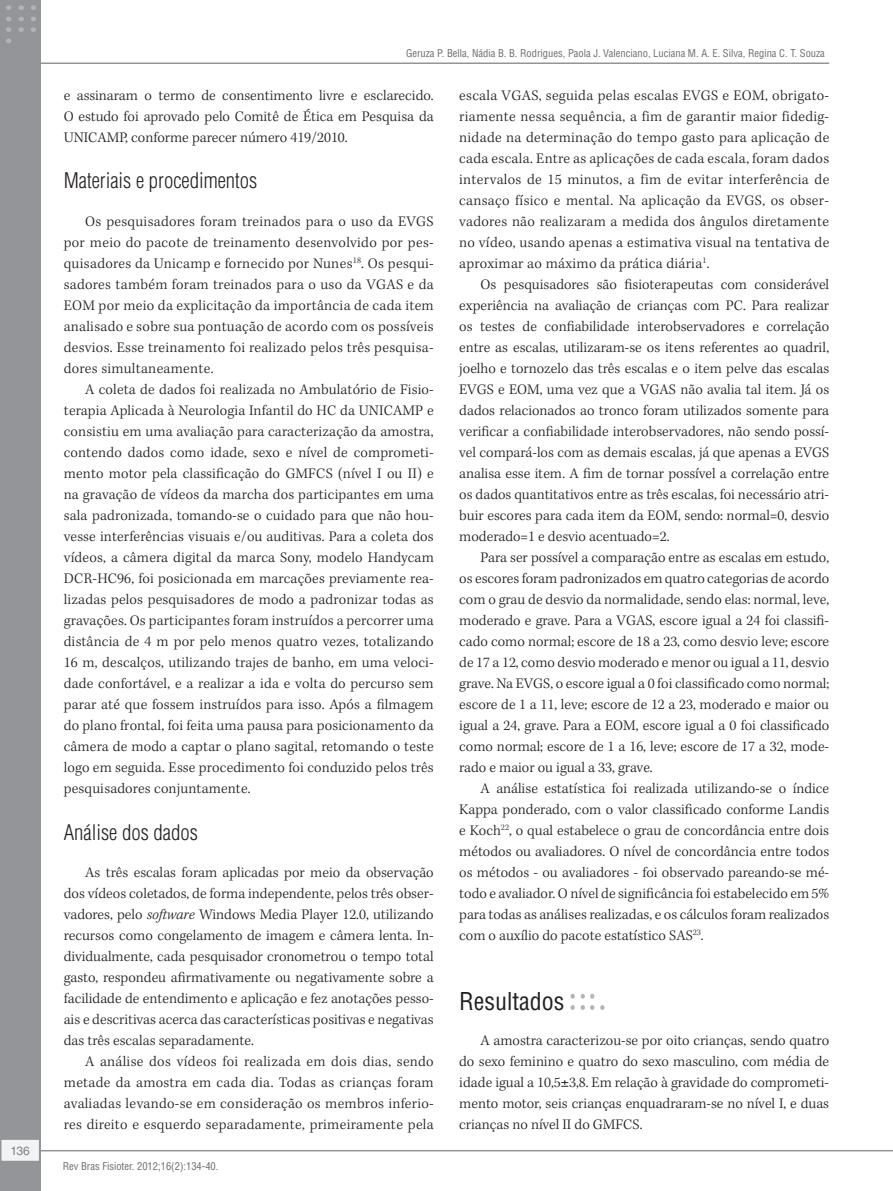
<style>
.page{position:relative;width:893px;height:1191px;background:#fff}
.page>*{position:absolute;margin:0;border:0;box-sizing:border-box;transform-origin:0 0}
.z04_0_Sub1{font:condensed 24px "Helvetica LT Std";color:#231f20}
.z04_1_Sub2{font:300 condensed 21px "Helvetica LT Std";color:#231f20}
.z05_0_texto_txt{font:300 15px/21px "Kepler Std";letter-spacing:.005em;color:#231f20;text-align:justify}
.t1{font:12px "Helvetica LT Std";color:#808285}
.z06_2_cabecalho{font:condensed 10.5px "Helvetica LT Std";color:#6c6d70}
.s1{font-style:italic}
</style>
<div class="page">
<svg style="left:600px;top:1005px;width:4px;height:5px"></svg>
<svg style="left:581px;top:1005px;width:13px;height:5px"></svg>
<svg style="left:570px;top:1005px;width:5px;height:5px"></svg>
<svg style="left:581px;top:994px;width:13px;height:4px"></svg>
<svg style="left:570px;top:994px;width:5px;height:4px"></svg>
<hr style="left:14px;top:1150px;width:879px;height:1px;background:#939598">
<hr style="left:13px;top:62px;width:816px;height:2px;background:#939598">
<div style="left:0;top:0;width:40px;height:1191px;background:#939598"></div>
<div style="left:1px;top:1139px;width:39px;height:22px;background:#f2f3f4"></div>
<div style="left:0;top:1138px;width:40px;height:24px;border:2px solid #939598"></div>
<svg style="left:6px;top:39px;width:5px;height:4px"></svg>
<svg style="left:6px;top:27px;width:5px;height:5px"></svg>
<svg style="left:6px;top:17px;width:5px;height:4px"></svg>
<svg style="left:6px;top:5px;width:5px;height:5px"></svg>
<svg style="left:19px;top:27px;width:5px;height:5px"></svg>
<svg style="left:19px;top:17px;width:5px;height:4px"></svg>
<svg style="left:19px;top:5px;width:5px;height:5px"></svg>
<svg style="left:31px;top:27px;width:5px;height:5px"></svg>
<svg style="left:31px;top:17px;width:5px;height:4px"></svg>
<svg style="left:31px;top:5px;width:5px;height:5px"></svg>
<p class="t1" style="left:10px;top:1143px;width:21px">136</p>
<p class="z06_2_cabecalho" style="left:406px;top:46px;width:420px">Geruza P. Bella, Nádia B. B. Rodrigues, Paola J. Valenciano, Luciana M. A. E. Silva, Regina C. T. Souza</p>
<p class="z05_0_texto_txt" style="left:64px;top:85px;width:371px">e assinaram o termo de consentimento livre e esclarecido.<br>O estudo foi aprovado pelo Comitê de Ética em Pesquisa da UNICAMP, conforme parecer número 419/2010.</p>
<p class="z04_1_Sub2" style="left:64px;top:168px;width:195px">Materiais e procedimentos</p>
<p class="z05_0_texto_txt" style="left:64px;top:211px;width:371px;text-indent:21px">Os pesquisadores foram treinados para o uso da EVGS por meio do pacote de treinamento desenvolvido por pes&shy;quisadores da Unicamp e fornecido por Nunes<sup>18</sup>. Os pesqui&shy;sadores também foram treinados para o uso da VGAS e da EOM por meio da explicitação da importância de cada item analisado e sobre sua pontuação de acordo com os possíveis desvios. Esse treinamento foi realizado pelos três pesquisa&shy;dores simultaneamente.</p>
<p class="z05_0_texto_txt" style="left:64px;top:379px;width:371px;text-indent:21px">A coleta de dados foi realizada no Ambulatório de Fisio&shy;terapia Aplicada à Neurologia Infantil do HC da UNICAMP e consistiu em uma avaliação para caracterização da amostra, contendo dados como idade, sexo e nível de comprometi&shy;mento motor pela classificação do GMFCS (nível I ou II) e na gravação de vídeos da marcha dos participantes em uma sala padronizada, tomando-se o cuidado para que não hou&shy;vesse interferências visuais e/ou auditivas. Para a coleta dos vídeos, a câmera digital da marca Sony, modelo Handycam DCR-HC96, foi posicionada em marcações previamente rea&shy;lizadas pelos pesquisadores de modo a padronizar todas as gravações. Os participantes foram instruídos a percorrer uma distância de 4 m por pelo menos quatro vezes, totalizando 16 m, descalços, utilizando trajes de banho, em uma veloci&shy;dade confortável, e a realizar a ida e volta do percurso sem parar até que fossem instruídos para isso. Após a filmagem do plano frontal, foi feita uma pausa para posicionamento da câmera de modo a captar o plano sagital, retomando o teste logo em seguida. Esse procedimento foi conduzido pelos três pesquisadores conjuntamente.</p>
<p class="z04_1_Sub2" style="left:64px;top:819px;width:136px">Análise dos dados</p>
<p class="z05_0_texto_txt" style="left:64px;top:862px;width:371px;text-indent:21px">As três escalas foram aplicadas por meio da observação dos vídeos coletados, de forma independente, pelos três obser&shy;vadores, pelo <span class="s1">software</span> Windows Media Player 12.0, utilizando recursos como congelamento de imagem e câmera lenta. In&shy;dividualmente, cada pesquisador cronometrou o tempo total gasto, respondeu afirmativamente ou negativamente sobre a facilidade de entendimento e aplicação e fez anotações pesso&shy;ais e descritivas acerca das características positivas e negativas das três escalas separadamente.</p>
<p class="z05_0_texto_txt" style="left:64px;top:1051px;width:371px;text-indent:21px">A análise dos vídeos foi realizada em dois dias, sendo metade da amostra em cada dia. Todas as crianças foram avaliadas levando-se em consideração os membros inferio&shy;res direito e esquerdo separadamente, primeiramente pela</p>
<p class="z05_0_texto_txt" style="left:459px;top:85px;width:371px">escala VGAS, seguida pelas escalas EVGS e EOM, obrigato&shy;riamente nessa sequência, a fim de garantir maior fidedig&shy;nidade na determinação do tempo gasto para aplicação de cada escala. Entre as aplicações de cada escala, foram dados intervalos de 15 minutos, a fim de evitar interferência de cansaço físico e mental. Na aplicação da EVGS, os obser&shy;vadores não realizaram a medida dos ângulos diretamente no vídeo, usando apenas a estimativa visual na tentativa de aproximar ao máximo da prática diária<sup>1</sup>.</p>
<p class="z05_0_texto_txt" style="left:459px;top:274px;width:372px;text-indent:21px">Os pesquisadores são fisioterapeutas com considerável experiência na avaliação de crianças com PC. Para realizar os testes de confiabilidade interobservadores e correlação entre as escalas, utilizaram-se os itens referentes ao quadril, joelho e tornozelo das três escalas e o item pelve das escalas EVGS e EOM, uma vez que a VGAS não avalia tal item. Já os dados relacionados ao tronco foram utilizados somente para verificar a confiabilidade interobservadores, não sendo possí&shy;vel compará-los com as demais escalas, já que apenas a EVGS analisa esse item. A fim de tornar possível a correlação entre os dados quantitativos entre as três escalas, foi necessário atri&shy;buir escores para cada item da EOM, sendo: normal=0, desvio moderado=1 e desvio acentuado=2.</p>
<p class="z05_0_texto_txt" style="left:459px;top:547px;width:371px;text-indent:21px">Para ser possível a comparação entre as escalas em estudo, os escores foram padronizados em quatro categorias de acordo com o grau de desvio da normalidade, sendo elas: normal, leve, moderado e grave. Para a VGAS, escore igual a 24 foi classifi&shy;cado como normal; escore de 18 a 23, como desvio leve; escore de 17 a 12, como desvio moderado e menor ou igual a 11, desvio grave. Na EVGS, o escore igual a 0 foi classificado como normal; escore de 1 a 11, leve; escore de 12 a 23, moderado e maior ou igual a 24, grave. Para a EOM, escore igual a 0 foi classificado como normal; escore de 1 a 16, leve; escore de 17 a 32, mode&shy;rado e maior ou igual a 33, grave.</p>
<p class="z05_0_texto_txt" style="left:459px;top:778px;width:371px;text-indent:21px">A análise estatística foi realizada utilizando-se o índice Kappa ponderado, com o valor classificado conforme Landis e Koch<sup>22</sup>, o qual estabelece o grau de concordância entre dois métodos ou avaliadores. O nível de concordância entre todos os métodos - ou avaliadores - foi observado pareando-se mé&shy;todo e avaliador. O nível de significância foi estabelecido em 5% para todas as análises realizadas, e os cálculos foram realizados com o auxílio do pacote estatístico SAS<sup>23</sup>.</p>
<p class="z04_0_Sub1" style="left:459px;top:986px;width:107px">Resultados</p>
<p class="z05_0_texto_txt" style="left:459px;top:1030px;width:371px;text-indent:21px">A amostra caracterizou-se por oito crianças, sendo quatro do sexo feminino e quatro do sexo masculino, com média de idade igual a 10,5 3,8. Em relação à gravidade do comprometi&shy;mento motor, seis crianças enquadraram-se no nível I, e duas crianças no nível II do GMFCS.</p>
<p class="z06_2_cabecalho" style="left:63px;top:1160px;width:157px">Rev Bras Fisioter. 2012;16(2):134-40.</p>
</div>
